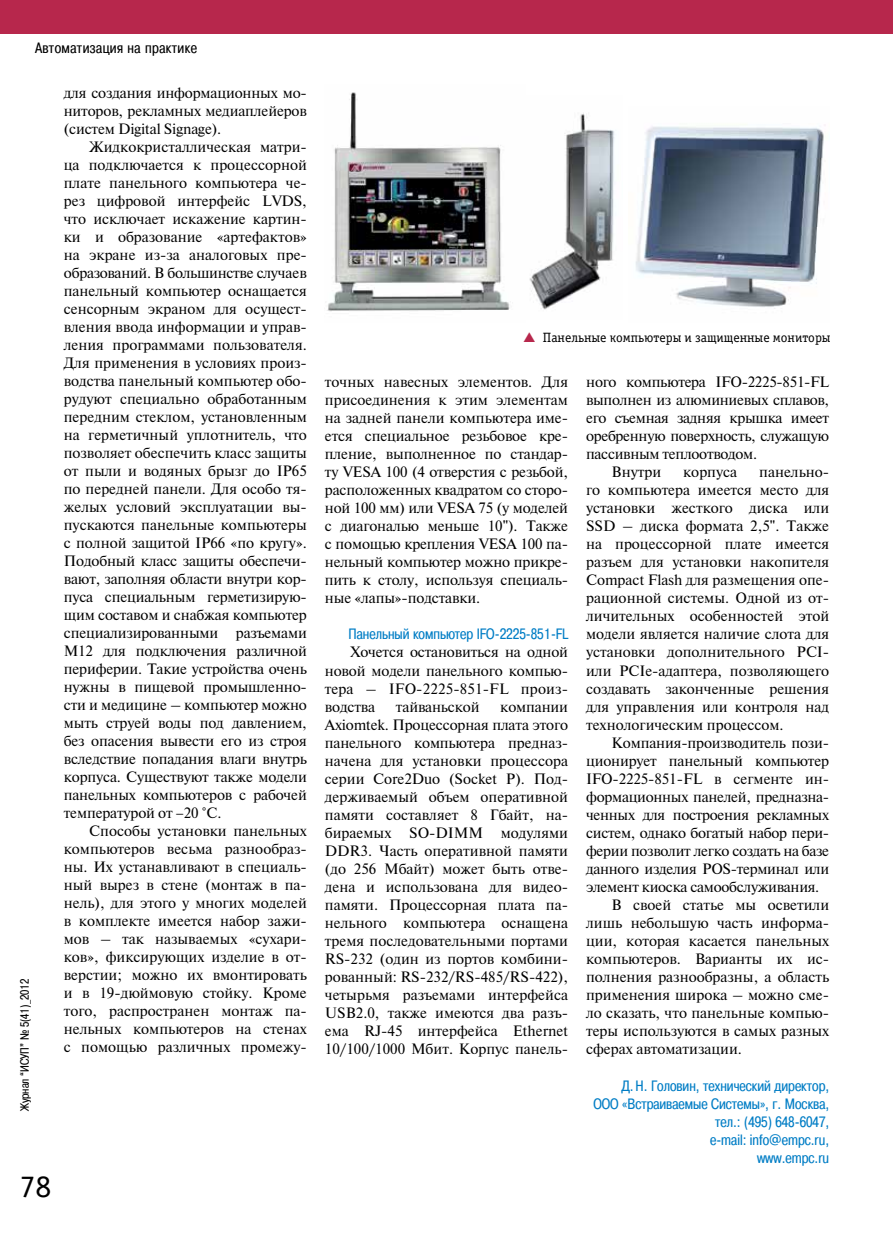
<style>
.page{position:relative;width:893px;height:1234px;background:#fff}
.page>*{position:absolute;margin:0;border:0;box-sizing:border-box;transform-origin:0 0}
.t1{font:31.5px "Officina Serif C";color:#000}
.t2{font:15px/18px "Newton";color:#000;text-align:justify}
.t3{font:15px "Newton";letter-spacing:-.02em;color:#000}
.t4{font:15px/18px "Pragmatica Cond C";color:#007dc5;text-align:right}
.t5{font:15px "Pragmatica Cond C";letter-spacing:.03em;color:#000}
.t6{font:13.5px "Officina Serif C";color:#000}
.t7{font:12px "Pragmatica Cond C";color:#000}
</style>
<div class="page">
<div style="left:0;top:0;width:893px;height:34px;background:#b7274c"></div>
<img style="left:327px;top:92px;width:183px;height:220px">
<img style="left:529px;top:113px;width:86px;height:197px">
<img style="left:635px;top:124px;width:191px;height:185px">
<p class="t5" style="left:35px;top:39px;width:163px">Автоматизация на практике</p>
<p class="t2" style="left:64px;top:83px;width:245px">для создания информационных мо&shy;ниторов, рекламных медиаплейеров (систем Digital Signage).</p>
<p class="t2" style="left:64px;top:137px;width:245px;text-align:left;text-indent:26px">Жидкокристаллическая матри&shy;ца подключается к процессорной плате панельного компьютера че&shy;рез цифровой интерфейс LVDS, что исключает искажение картин&shy;ки и образование «артефактов» на экране из-за аналоговых пре&shy;образований. В большинстве случаев панельный компьютер оснащается сенсорным экраном для осущест&shy;вления ввода информации и управ&shy;ления программами пользователя.<br>Для применения в условиях произ&shy;водства панельный компьютер обо&shy;рудуют специально обработанным передним стеклом, установленным на герметичный уплотнитель, что позволяет обеспечить класс защиты от пыли и водяных брызг до IP65 по передней панели. Для особо тя&shy;желых условий эксплуатации вы&shy;пускаются панельные компьютеры с полной защитой IP66 «по кругу».<br>Подобный класс защиты обеспечи&shy;вают, заполняя области внутри кор&shy;пуса специальным герметизирую&shy;щим составом и снабжая компьютер специализированными разъемами<br>M12 для подключения различной периферии. Такие устройства очень нужны в пищевой промышленно&shy;сти и медицине – компьютер можно мыть струей воды под давлением, без опасения вывести его из строя вследствие попадания влаги внутрь корпуса. Существуют также модели панельных компьютеров с рабочей температурой от –20 °C.</p>
<p class="t2" style="left:64px;top:821px;width:245px;text-indent:26px">Способы установки панельных компьютеров весьма разнообраз&shy;ны. Их устанавливают в специаль&shy;ный вырез в стене (монтаж в па&shy;нель), для этого у многих моделей в комплекте имеется набор зажи&shy;мов – так называемых «сухари&shy;ков», фиксирующих изделие в от&shy;верстии; можно их вмонтировать и в 19‑дюймовую стойку. Кроме того, распространен монтаж па&shy;нельных компьютеров на стенах с помощью различных промежу-</p>
<p class="t7" style="left:18px;top:1110px;width:134px;rotate:-90deg">Журнал “ИСУП” № 5(41)_2012</p>
<h1 class="t1" style="left:20px;top:1168px;width:33px">78</h1>
<p class="t6" style="left:543px;top:330px;width:289px">Панельные компьютеры и защищенные мониторы</p>
<p class="t2" style="left:325px;top:372px;width:245px">точных навесных элементов. Для присоединения к этим элементам на задней панели компьютера име&shy;ется специальное резьбовое кре&shy;пление, выполненное по стандар&shy;ту VESA 100 (4 отверстия с резьбой, расположенных квадратом со сторо&shy;ной 100 мм) или VESA 75 (у моделей с диагональю меньше 10″). Также с помощью крепления VESA 100 па&shy;нельный компьютер можно прикре&shy;пить к столу, используя специаль&shy;ные «лапы»-подставки.</p>
<p class="t4" style="left:349px;top:625px;width:221px">Панельный компьютер IFO‑2225-851‑FL</p>
<p class="t2" style="left:325px;top:642px;width:245px;text-indent:26px">Хочется остановиться на одной новой модели панельного компью&shy;тера – IFO‑2225-851‑FL произ&shy;водства</p>
<p class="t2" style="left:396px;top:696px;width:85px">тайваньской</p>
<p class="t2" style="left:325px;top:696px;width:245px;text-indent:175px">компании Axiomtek. Процессорная плата этого панельного компьютера предназ&shy;начена для установки процессора серии Core2Duo (Socket P). Под&shy;держиваемый объем оперативной памяти составляет 8 Гбайт, на&shy;бираемых SO-DIMM модулями DDR3. Часть оперативной памяти (до 256 Мбайт) может быть отве&shy;дена и использована для видео&shy;памяти. Процессорная плата па&shy;нельного компьютера оснащена тремя последовательными портами RS‑232 (один из портов комбини&shy;рованный: RS‑232/RS‑485/RS‑422), четырьмя разъемами интерфейса USB2.0, также имеются два разъ&shy;ема RJ‑45 интерфейса Ethernet 10/100/1000 Мбит. Корпус панель-</p>
<p class="t3" style="left:586px;top:371px;width:245px">ного компьютера IFO‑2225-851‑FL</p>
<p class="t3" style="left:586px;top:389px;width:245px">выполнен из алюминиевых сплавов,</p>
<p class="t3" style="left:586px;top:407px;width:245px">его съемная задняя крышка имеет</p>
<p class="t3" style="left:586px;top:425px;width:245px">оребренную поверхность, служащую</p>
<p class="t3" style="left:586px;top:443px;width:173px">пассивным теплоотводом.</p>
<p class="t2" style="left:612px;top:462px;width:51px">Внутри</p>
<p class="t2" style="left:683px;top:462px;width:56px">корпуса</p>
<p class="t2" style="left:586px;top:462px;width:245px;text-indent:173px">панельно&shy;го компьютера имеется место для установки жесткого диска или SSD – диска формата 2,5″. Также на процессорной плате имеется разъем для установки накопителя Compact Flash для размещения опе&shy;рационной системы. Одной из от&shy;личительных особенностей этой модели является наличие слота для установки дополнительного PCI&shy;или PCIe-адаптера, позволяющего создавать законченные решения для управления или контроля над технологическим процессом.</p>
<p class="t2" style="left:612px;top:732px;width:217px">Компания-производитель пози-</p>
<p class="t2" style="left:586px;top:750px;width:245px">ционирует панельный компьютер</p>
<p class="t2" style="left:586px;top:768px;width:245px">IFO‑2225-851‑FL в сегменте ин-</p>
<p class="t3" style="left:586px;top:785px;width:245px">формационных панелей, предназна-</p>
<p class="t3" style="left:586px;top:803px;width:245px">ченных для построения рекламных</p>
<p class="t3" style="left:586px;top:821px;width:245px">систем, однако богатый набор пери-</p>
<p class="t3" style="left:586px;top:839px;width:245px">ферии позволит легко создать на базе</p>
<p class="t3" style="left:586px;top:857px;width:245px">данного изделия POS-терминал или</p>
<p class="t3" style="left:586px;top:875px;width:235px">элемент киоска самообслуживания.</p>
<p class="t2" style="left:612px;top:894px;width:219px">В своей статье мы осветили</p>
<p class="t2" style="left:586px;top:912px;width:245px">лишь небольшую часть информа-</p>
<p class="t2" style="left:586px;top:930px;width:245px">ции, которая касается панельных</p>
<p class="t2" style="left:586px;top:948px;width:245px">компьютеров. Варианты их ис-</p>
<p class="t2" style="left:586px;top:966px;width:245px">полнения разнообразны, а область</p>
<p class="t2" style="left:586px;top:984px;width:245px">применения широка – можно сме-</p>
<p class="t2" style="left:586px;top:1002px;width:245px">ло сказать, что панельные компью-</p>
<p class="t2" style="left:586px;top:1020px;width:245px">теры используются в самых разных</p>
<p class="t2" style="left:586px;top:1038px;width:157px">сферах автоматизации.</p>
<p class="t4" style="left:593px;top:1076px;width:237px">Д.Н. Головин, технический директор,<br>ООО «Встраиваемые Cистемы», г. Москва, тел.: (495) 648‑6047,<br>e‑mail: info@empc.ru,<br>www.empc.ru</p>
</div>
